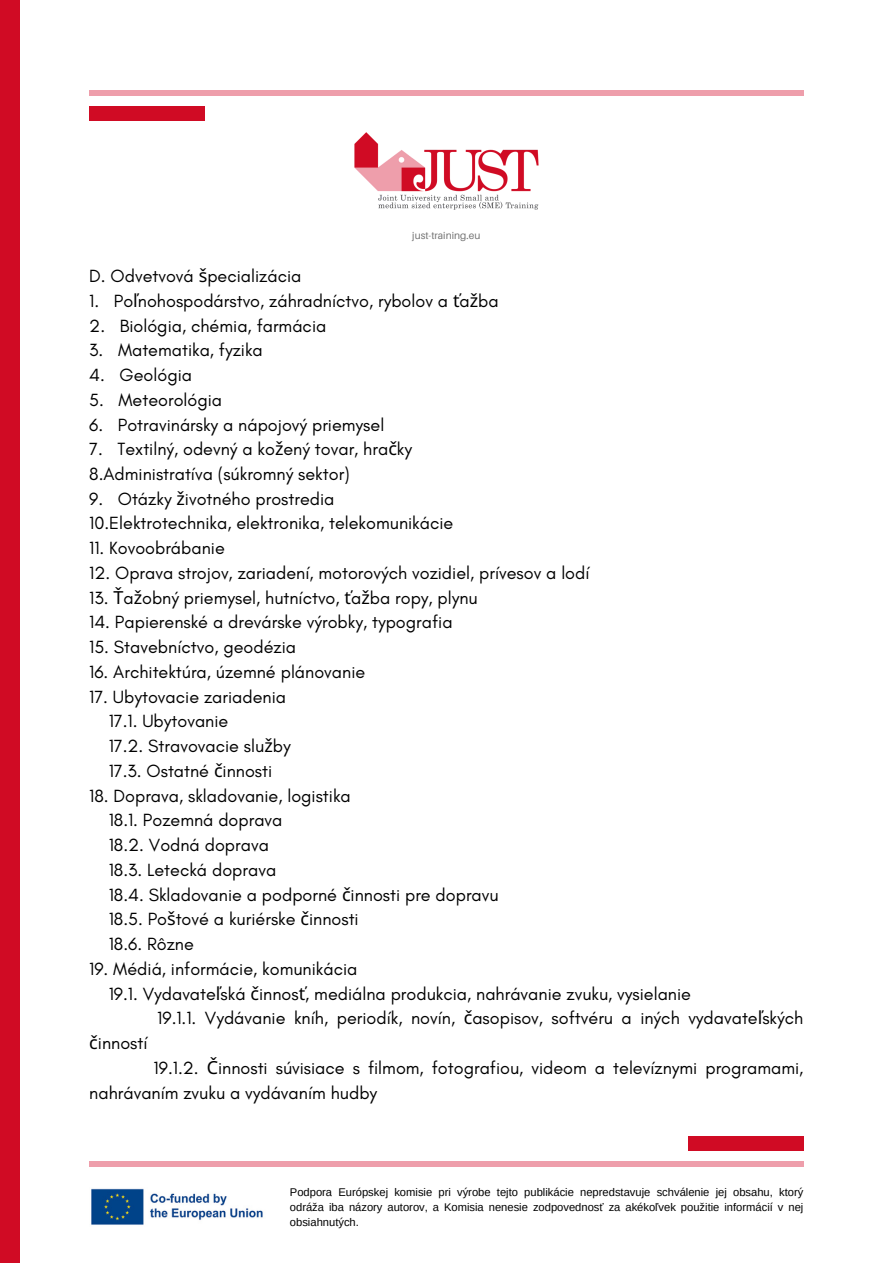
<style>
.page{position:relative;width:893px;height:1264px;background:#fff}
.page>*{position:absolute;margin:0;border:0;box-sizing:border-box;transform-origin:0 0}
.t1{font:18px/24.8px "Glacial Indifference";color:#000}
.t2{font:11.25px/14.9px "Arimo";color:#000;text-align:justify}
.t3{font:10.2px "Aileron";color:#737373}
.s1{font-family:"Noto Sans"}
</style>
<div class="page">
<img style="left:354px;top:132px;width:185px;height:78px">
<img style="left:91px;top:1188px;width:172px;height:37px">
<div style="left:89px;top:1161px;width:714px;height:5px;background:#ee9eab"></div>
<div style="left:89px;top:90px;width:714px;height:6px;background:#ee9eab"></div>
<div style="left:89px;top:106px;width:116px;height:14px;background:#d00b24"></div>
<div style="left:687px;top:1136px;width:116px;height:14px;background:#d00b24"></div>
<div style="left:0;top:0;width:20px;height:1262px;background:#d00b24"></div>
<p class="t3" style="left:412px;top:229px;width:70px">just-training.eu</p>
<p class="t1" style="left:89px;top:263px;width:214px">D. Odvetvová <span class="s1">š</span>pecializácia</p>
<p class="t1" style="left:89px;top:288px;width:411px">1. Po<span class="s1">ľ</span>nohospodárstvo, záhradníctvo, rybolov a <span class="s1">ť</span>a<span class="s1">ž</span>ba</p>
<p class="t1" style="left:89px;top:313px;width:238px">2. Biológia, chémia, farmácia</p>
<p class="t1" style="left:89px;top:337px;width:175px">3. Matematika, fyzika</p>
<p class="t1" style="left:89px;top:362px;width:104px">4. Geológia</p>
<p class="t1" style="left:89px;top:387px;width:134px">5. Meteorológia</p>
<p class="t1" style="left:89px;top:412px;width:296px">6. Potravinársky a nápojový priemysel</p>
<p class="t1" style="left:89px;top:436px;width:324px">7. Textilný, odevný a ko<span class="s1">ž</span>ený tovar, hra<span class="s1">č</span>ky</p>
<p class="t1" style="left:89px;top:461px;width:262px">8.Administratíva (súkromný sektor)</p>
<p class="t1" style="left:89px;top:486px;width:247px">9. Otázky <span class="s1">ž</span>ivotného prostredia</p>
<p class="t1" style="left:89px;top:511px;width:365px">10.Elektrotechnika, elektronika, telekomunikácie</p>
<p class="t1" style="left:89px;top:535px;width:137px">11. Kovoobrábanie</p>
<p class="t1" style="left:89px;top:560px;width:502px">12. Oprava strojov, zariadení, motorových vozidiel, prívesov a lodí</p>
<p class="t1" style="left:89px;top:585px;width:390px">13. <span class="s1">Ť</span>a<span class="s1">ž</span>obný priemysel, hutníctvo, <span class="s1">ť</span>a<span class="s1">ž</span>ba ropy, plynu</p>
<p class="t1" style="left:89px;top:609px;width:365px">14. Papierenské a drevárske výrobky, typografia</p>
<p class="t1" style="left:89px;top:634px;width:208px">15. Stavebníctvo, geodézia</p>
<p class="t1" style="left:89px;top:659px;width:277px">16. Architektúra, územné plánovanie</p>
<p class="t1" style="left:89px;top:684px;width:198px">17. Ubytovacie zariadenia</p>
<p class="t1" style="left:109px;top:708px;width:121px">17.1. Ubytovanie</p>
<p class="t1" style="left:109px;top:733px;width:183px">17.2. Stravovacie slu<span class="s1">ž</span>by</p>
<p class="t1" style="left:109px;top:758px;width:165px">17.3. Ostatné <span class="s1">č</span>innosti</p>
<p class="t1" style="left:89px;top:783px;width:263px">18. Doprava, skladovanie, logistika</p>
<p class="t1" style="left:109px;top:807px;width:175px">18.1. Pozemná doprava</p>
<p class="t1" style="left:109px;top:832px;width:162px">18.2. Vodná doprava</p>
<p class="t1" style="left:109px;top:857px;width:169px">18.3. Letecká doprava</p>
<p class="t1" style="left:109px;top:881px;width:391px">18.4. Skladovanie a podporné <span class="s1">č</span>innosti pre dopravu</p>
<p class="t1" style="left:109px;top:906px;width:251px">18.5. Po<span class="s1">š</span>tové a kuriérske <span class="s1">č</span>innosti</p>
<p class="t1" style="left:109px;top:931px;width:87px">18.6. Rôzne</p>
<p class="t1" style="left:89px;top:956px;width:270px">19. Médiá, informácie, komunikácia</p>
<p class="t1" style="left:109px;top:980px;width:583px">19.1. Vydavate<span class="s1">ľ</span>ská <span class="s1">č</span>innos<span class="s1">ť</span>, mediálna produkcia, nahrávanie zvuku, vysielanie</p>
<p class="t1" style="left:157px;top:1005px;width:647px">19.1.1. Vydávanie kníh, periodík, novín, <span class="s1">č</span>asopisov, softvéru a iných vydavate<span class="s1">ľ</span>ských</p>
<p class="t1" style="left:89px;top:1030px;width:60px"><span class="s1">č</span>inností</p>
<p class="t1" style="left:89px;top:1055px;width:715px;text-indent:64px">19.1.2. <span class="s1">Č</span>innosti súvisiace s filmom, fotografiou, videom a televíznymi programami, nahrávaním zvuku a vydávaním hudby</p>
<p class="t2" style="left:290px;top:1184px;width:515px">Podpora Európskej komisie pri výrobe tejto publikácie nepredstavuje schválenie jej obsahu, ktorý odráža iba názory autorov, a Komisia nenesie zodpovednosť za akékoľvek použitie informácií v nej obsiahnutých.</p>
</div>
